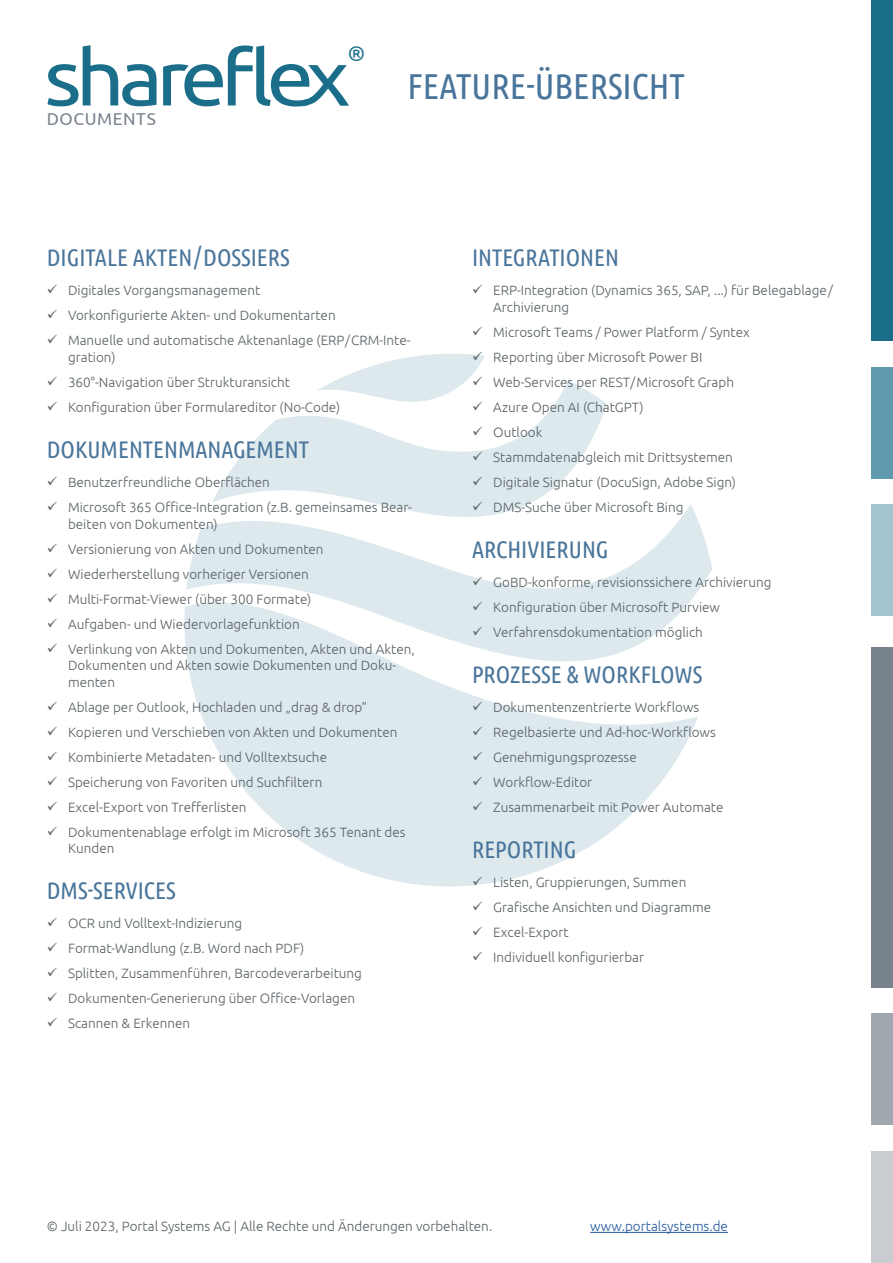
<style>
.page{position:relative;width:893px;height:1263px;background:#fff}
.page>*{position:absolute;margin:0;border:0;box-sizing:border-box;transform-origin:0 0}
.Titel_Feature-Übersicht_-_24_Pt{font:36px "Ubuntu Condensed";color:#4a759b}
.Überschrift_Feature-Liste_-_16_Pt{font:24px "Ubuntu Condensed";color:#4a759b}
.t1{font:21.45px "Ubuntu";color:#1b6e8a}
.t2{font:17.25px "Ubuntu";letter-spacing:.035em;color:#78828d}
.Copyright_Fußzeile_-_9Pt{font:300 13.5px/16.5px "Ubuntu";color:#596165}
.Copyright_Fußzeile_-_9Pt-2{font:300 13.5px "Ubuntu";color:#245a9c}
</style>
<div class="page">
<div style="left:872px;top:647px;width:21px;height:340px;background:#78828d"></div>
<div style="left:872px;top:1014px;width:21px;height:111px;background:#a0a7af"></div>
<div style="left:872px;top:1152px;width:21px;height:111px;background:#c9cdd1"></div>
<div style="left:872px;top:0;width:21px;height:340px;background:#1b6e8a"></div>
<div style="left:872px;top:367px;width:21px;height:111px;background:#5f99ad"></div>
<div style="left:872px;top:505px;width:21px;height:111px;background:#a4c5d0"></div>
<svg style="left:212px;top:380px;width:395px;height:124px;fill:#dde9ed"></svg>
<svg style="left:186px;top:504px;width:526px;height:97px"></svg>
<svg style="left:184px;top:601px;width:514px;height:286px;fill:#dde9ed"></svg>
<svg style="left:47px;top:45px;width:110px;height:61px"></svg>
<svg style="left:163px;top:45px;width:186px;height:62px"></svg>
<hr style="left:590px;top:1232px;width:138px;height:1px;background:#245a9c">
<svg style="left:317px;top:354px;width:168px;height:58px"></svg>
<svg style="left:473px;top:426px;width:9px;height:9px"></svg>
<svg style="left:473px;top:451px;width:9px;height:9px"></svg>
<svg style="left:473px;top:476px;width:9px;height:9px"></svg>
<svg style="left:473px;top:501px;width:9px;height:9px"></svg>
<svg style="left:473px;top:576px;width:9px;height:9px"></svg>
<svg style="left:473px;top:601px;width:9px;height:9px"></svg>
<svg style="left:473px;top:626px;width:9px;height:9px"></svg>
<svg style="left:473px;top:702px;width:9px;height:8px"></svg>
<svg style="left:473px;top:727px;width:9px;height:8px"></svg>
<svg style="left:473px;top:752px;width:9px;height:8px"></svg>
<svg style="left:473px;top:777px;width:9px;height:8px"></svg>
<svg style="left:473px;top:802px;width:9px;height:8px"></svg>
<svg style="left:473px;top:877px;width:9px;height:8px"></svg>
<p class="t2" style="left:47px;top:109px;width:111px">DOCUMENTS</p>
<p class="t1" style="left:348px;top:40px;width:19px">®</p>
<p class="Titel_Feature-Übersicht_-_24_Pt" style="left:407px;top:64px;width:279px">FEATURE-ÜBERSICHT</p>
<p class="Überschrift_Feature-Liste_-_16_Pt" style="left:47px;top:243px;width:245px">DIGITALE AKTEN/DOSSIERS</p>
<p class="Copyright_Fußzeile_-_9Pt" style="left:68px;top:282px;width:194px">Digitales Vorgangsmanagement</p>
<p class="Copyright_Fußzeile_-_9Pt" style="left:68px;top:307px;width:269px">Vorkonfigurierte Akten- und Dokumentarten</p>
<p class="Copyright_Fußzeile_-_9Pt" style="left:68px;top:332px;width:344px">Manuelle und automatische Aktenanlage (ERP/CRM-Inte&shy;gration)</p>
<p class="Copyright_Fußzeile_-_9Pt" style="left:68px;top:374px;width:224px">360°-Navigation über Strukturansicht</p>
<p class="Copyright_Fußzeile_-_9Pt" style="left:68px;top:399px;width:274px">Konfiguration über Formulareditor (No-Code)</p>
<p class="Überschrift_Feature-Liste_-_16_Pt" style="left:47px;top:434px;width:264px">DOKUMENTENMANAGEMENT</p>
<p class="Copyright_Fußzeile_-_9Pt" style="left:68px;top:474px;width:203px">Benutzerfreundliche Oberflächen</p>
<p class="Copyright_Fußzeile_-_9Pt" style="left:68px;top:499px;width:346px">Microsoft 365 Office-Integration (z.B. gemeinsames Bear&shy;beiten von Dokumenten)</p>
<p class="Copyright_Fußzeile_-_9Pt" style="left:68px;top:540px;width:257px">Versionierung von Akten und Dokumenten</p>
<p class="Copyright_Fußzeile_-_9Pt" style="left:68px;top:565px;width:242px">Wiederherstellung vorheriger Versionen</p>
<p class="Copyright_Fußzeile_-_9Pt" style="left:68px;top:590px;width:245px">Multi-Format-Viewer (über 300 Formate)</p>
<p class="Copyright_Fußzeile_-_9Pt" style="left:68px;top:615px;width:233px">Aufgaben- und Wiedervorlagefunktion</p>
<p class="Copyright_Fußzeile_-_9Pt" style="left:68px;top:640px;width:348px">Verlinkung von Akten und Dokumenten, Akten und Akten,<br>Dokumenten und Akten sowie Dokumenten und Doku&shy;menten</p>
<p class="Copyright_Fußzeile_-_9Pt" style="left:68px;top:698px;width:301px">Ablage per Outlook, Hochladen und „drag &amp; drop”</p>
<p class="Copyright_Fußzeile_-_9Pt" style="left:68px;top:723px;width:331px">Kopieren und Verschieben von Akten und Dokumenten</p>
<p class="Copyright_Fußzeile_-_9Pt" style="left:68px;top:748px;width:261px">Kombinierte Metadaten- und Volltextsuche</p>
<p class="Copyright_Fußzeile_-_9Pt" style="left:68px;top:773px;width:256px">Speicherung von Favoriten und Suchfiltern</p>
<p class="Copyright_Fußzeile_-_9Pt" style="left:68px;top:798px;width:180px">Excel-Export von Trefferlisten</p>
<p class="Copyright_Fußzeile_-_9Pt" style="left:68px;top:823px;width:339px">Dokumentenablage erfolgt im Microsoft 365 Tenant des<br>Kunden</p>
<p class="Überschrift_Feature-Liste_-_16_Pt" style="left:47px;top:875px;width:130px">DMS-SERVICES</p>
<p class="Copyright_Fußzeile_-_9Pt" style="left:68px;top:915px;width:176px">OCR und Volltext-Indizierung</p>
<p class="Copyright_Fußzeile_-_9Pt" style="left:68px;top:940px;width:238px">Format-Wandlung (z.B. Word nach PDF)</p>
<p class="Copyright_Fußzeile_-_9Pt" style="left:68px;top:965px;width:295px">Splitten, Zusammenführen, Barcodeverarbeitung</p>
<p class="Copyright_Fußzeile_-_9Pt" style="left:68px;top:990px;width:289px">Dokumenten-Generierung über Office-Vorlagen</p>
<p class="Copyright_Fußzeile_-_9Pt" style="left:68px;top:1015px;width:124px">Scannen &amp; Erkennen</p>
<p class="Überschrift_Feature-Liste_-_16_Pt" style="left:472px;top:243px;width:149px">INTEGRATIONEN</p>
<p class="Copyright_Fußzeile_-_9Pt" style="left:493px;top:282px;width:341px">ERP-Integration (Dynamics 365, SAP, ...) für Belegablage/<br>Archivierung</p>
<p class="Copyright_Fußzeile_-_9Pt" style="left:493px;top:323px;width:258px">Microsoft Teams / Power Platform / Syntex</p>
<p class="Copyright_Fußzeile_-_9Pt" style="left:493px;top:348px;width:211px">Reporting über Microsoft Power BI</p>
<p class="Copyright_Fußzeile_-_9Pt" style="left:493px;top:374px;width:242px">Web-Services per REST/Microsoft Graph</p>
<p class="Copyright_Fußzeile_-_9Pt" style="left:493px;top:399px;width:152px">Azure Open AI (ChatGPT)</p>
<p class="Copyright_Fußzeile_-_9Pt" style="left:493px;top:424px;width:51px">Outlook</p>
<p class="Copyright_Fußzeile_-_9Pt" style="left:493px;top:449px;width:241px">Stammdatenabgleich mit Drittsystemen</p>
<p class="Copyright_Fußzeile_-_9Pt" style="left:493px;top:474px;width:244px">Digitale Signatur (DocuSign, Adobe Sign)</p>
<p class="Copyright_Fußzeile_-_9Pt" style="left:493px;top:499px;width:192px">DMS-Suche über Microsoft Bing</p>
<p class="Überschrift_Feature-Liste_-_16_Pt" style="left:472px;top:534px;width:138px">ARCHIVIERUNG</p>
<p class="Copyright_Fußzeile_-_9Pt" style="left:493px;top:574px;width:280px">GoBD-konforme, revisionssichere Archivierung</p>
<p class="Copyright_Fußzeile_-_9Pt" style="left:493px;top:599px;width:228px">Konfiguration über Microsoft Purview</p>
<p class="Copyright_Fußzeile_-_9Pt" style="left:493px;top:624px;width:211px">Verfahrensdokumentation möglich</p>
<p class="Überschrift_Feature-Liste_-_16_Pt" style="left:472px;top:659px;width:232px">PROZESSE &amp; WORKFLOWS</p>
<p class="Copyright_Fußzeile_-_9Pt" style="left:493px;top:699px;width:207px">Dokumentenzentrierte Workflows</p>
<p class="Copyright_Fußzeile_-_9Pt" style="left:493px;top:724px;width:224px">Regelbasierte und Ad-hoc-Workflows</p>
<p class="Copyright_Fußzeile_-_9Pt" style="left:493px;top:749px;width:145px">Genehmigungsprozesse</p>
<p class="Copyright_Fußzeile_-_9Pt" style="left:493px;top:774px;width:101px">Workflow-Editor</p>
<p class="Copyright_Fußzeile_-_9Pt" style="left:493px;top:799px;width:232px">Zusammenarbeit mit Power Automate</p>
<p class="Überschrift_Feature-Liste_-_16_Pt" style="left:472px;top:835px;width:106px">REPORTING</p>
<p class="Copyright_Fußzeile_-_9Pt" style="left:493px;top:874px;width:195px">Listen, Gruppierungen, Summen</p>
<p class="Copyright_Fußzeile_-_9Pt" style="left:493px;top:899px;width:220px">Grafische Ansichten und Diagramme</p>
<p class="Copyright_Fußzeile_-_9Pt" style="left:493px;top:924px;width:77px">Excel-Export</p>
<p class="Copyright_Fußzeile_-_9Pt" style="left:493px;top:949px;width:152px">Individuell konfigurierbar</p>
<p class="Copyright_Fußzeile_-_9Pt" style="left:47px;top:1217px;width:447px">© Juli 2023, Portal Systems AG | Alle Rechte und Änderungen vorbehalten.</p>
<p class="Copyright_Fußzeile_-_9Pt-2" style="left:590px;top:1218px;width:139px">www.portalsystems.de</p>
</div>
